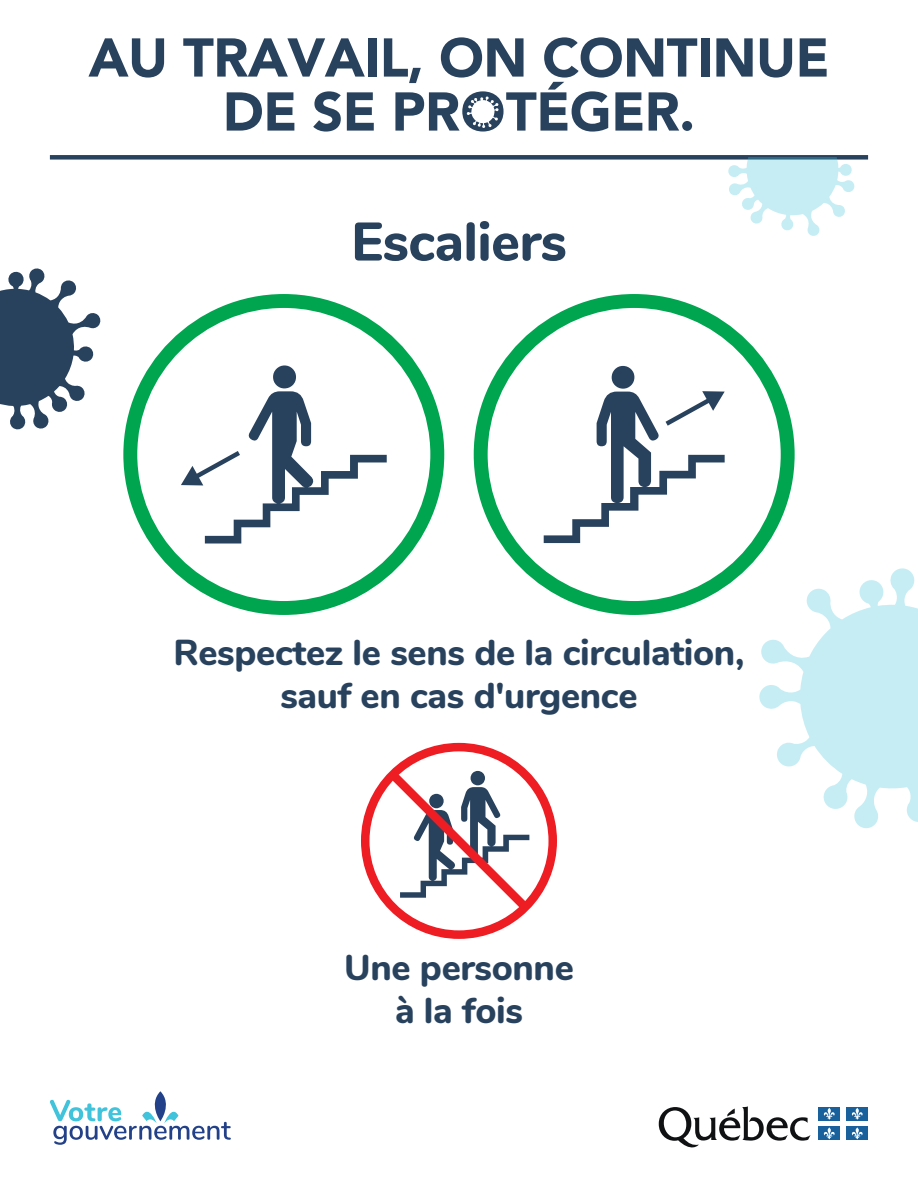
<style>
.page{position:relative;width:918px;height:1188px;background:#fff}
.page>*{position:absolute;margin:0;border:0;box-sizing:border-box;transform-origin:0 0}
.t1{font:900 54px/54px "Avenir LT Std";letter-spacing:-.01em;color:#28425e;text-align:center}
.t2{font:800 54px "Nunito";letter-spacing:-.01em;color:#28425e}
.t3{font:800 36px/43.2px "Nunito";letter-spacing:-.01em;color:#28425e;text-align:center}
</style>
<div class="page">
<svg style="left:659px;top:1106px;width:151px;height:42px"></svg>
<div style="left:818px;top:1107px;width:22px;height:13px;background:#18619d"></div>
<svg style="left:823px;top:1108px;width:12px;height:12px"></svg>
<div style="left:846px;top:1107px;width:22px;height:13px;background:#18619d"></div>
<svg style="left:851px;top:1108px;width:12px;height:12px"></svg>
<div style="left:818px;top:1127px;width:22px;height:13px;background:#18619d"></div>
<svg style="left:823px;top:1127px;width:12px;height:12px"></svg>
<div style="left:846px;top:1127px;width:22px;height:13px;background:#18619d"></div>
<svg style="left:851px;top:1127px;width:12px;height:12px"></svg>
<svg style="left:50px;top:1091px;width:181px;height:54px"></svg>
<svg style="left:361px;top:743px;width:196px;height:196px"></svg>
<svg style="left:474px;top:294px;width:321px;height:321px"></svg>
<svg style="left:123px;top:294px;width:321px;height:321px"></svg>
<svg style="left:181px;top:365px;width:206px;height:179px"></svg>
<svg style="left:544px;top:366px;width:181px;height:177px"></svg>
<svg style="left:462px;top:91px;width:42px;height:41px"></svg>
<div style="left:50px;top:155px;width:818px;height:5px;background:#28425e"></div>
<svg style="left:0;top:268px;width:101px;height:162px"></svg>
<svg style="left:759px;top:568px;width:159px;height:260px"></svg>
<svg style="left:728px;top:157px;width:126px;height:79px"></svg>
<h1 class="t1" style="left:89px;top:31px;width:742px">AU TRAVAIL, ON CONTINUE<br>DE SE PR TÉGER.</h1>
<h1 class="t2" style="left:351px;top:202px;width:217px">Escaliers</h1>
<p class="t3" style="left:174px;top:629px;width:572px">Respectez le sens de la circulation, sauf en cas d'urgence</p>
<p class="t3" style="left:344px;top:944px;width:231px">Une personne à la fois</p>
</div>
